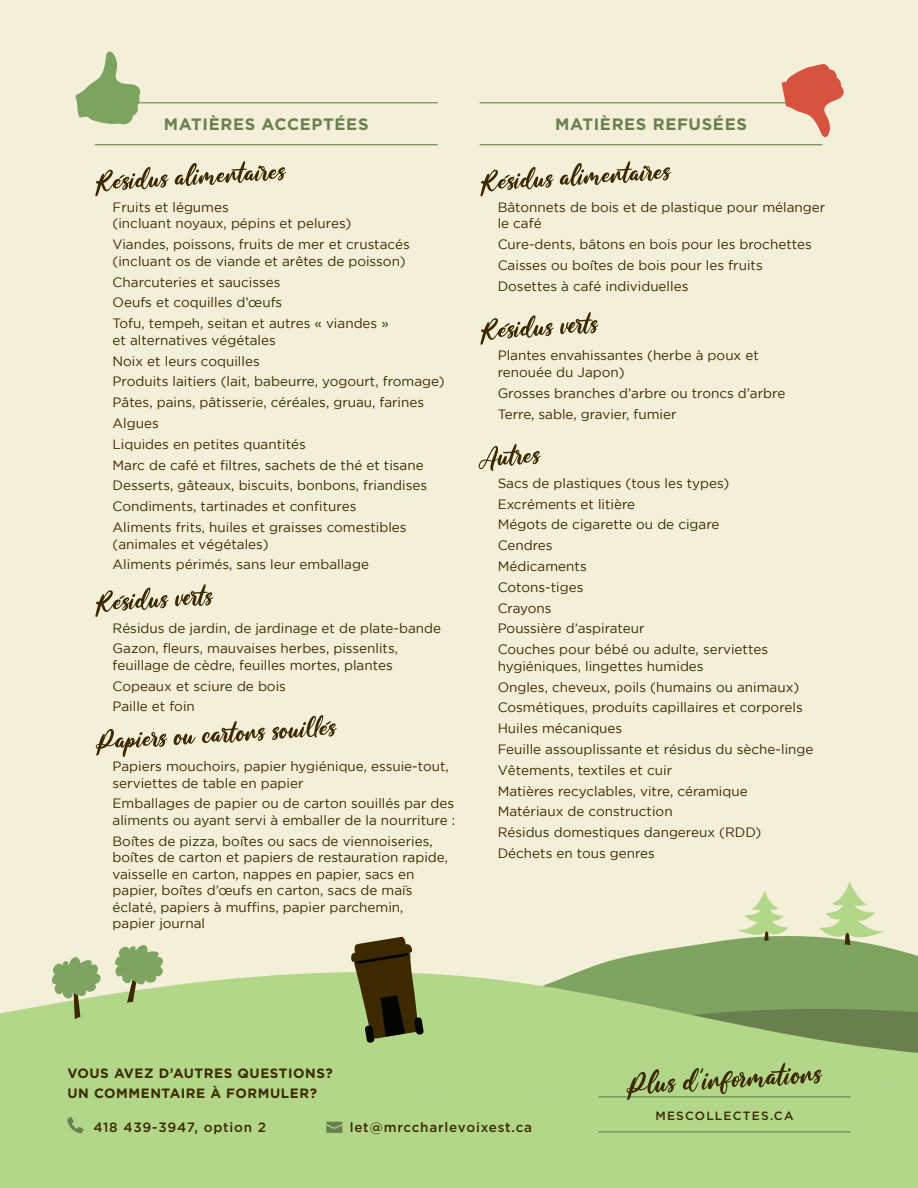
<style>
.page{position:relative;width:918px;height:1188px;background:#f3efd8}
.page>*{position:absolute;margin:0;border:0;box-sizing:border-box;transform-origin:0 0}
.t1{font:52.5px "Algetura";color:#3c2900}
.t2{font:49.5px "Algetura";color:#3c2900}
.t3{font:700 16.5px "Gotham";letter-spacing:.04em;color:#6a7f4e}
.t4{font:13.5px/20.9px "Gotham";color:#3c2900}
.t5{font:700 13.5px/19.5px "Gotham";letter-spacing:.04em;color:#3c2900}
.t6{font:500 13.5px "Gotham";letter-spacing:.06em;color:#3c2900}
.t7{font:500 12px "Gotham";letter-spacing:.1em;color:#3c2900}
</style>
<div class="page">
<svg style="left:621px;top:936px;width:297px;height:22px;fill:#7fa461"></svg>
<svg style="left:0;top:958px;width:918px;height:126px;background:#accc86"></svg>
<div style="left:0;top:1084px;width:918px;height:104px;background:#b3d789"></div>
<svg style="left:49px;top:957px;width:55px;height:62px"></svg>
<svg style="left:111px;top:945px;width:55px;height:58px"></svg>
<svg style="left:351px;top:936px;width:73px;height:107px;background:#636036"></svg>
<svg style="left:820px;top:881px;width:65px;height:64px"></svg>
<svg style="left:737px;top:891px;width:51px;height:50px"></svg>
<hr style="left:598px;top:1096px;width:252px;height:1px;background:#6a7f4e">
<hr style="left:598px;top:1131px;width:252px;height:1px;background:#6a7f4e">
<svg style="left:67px;top:1117px;width:17px;height:16px"></svg>
<svg style="left:326px;top:1122px;width:16px;height:11px"></svg>
<hr style="left:95px;top:144px;width:343px;height:1px;background:#6a7f4e">
<hr style="left:95px;top:102px;width:343px;height:1px;background:#6a7f4e">
<svg style="left:75px;top:51px;width:66px;height:73px"></svg>
<hr style="left:480px;top:144px;width:342px;height:1px;background:#6a7f4e">
<hr style="left:480px;top:102px;width:342px;height:1px;background:#6a7f4e">
<svg style="left:780px;top:64px;width:64px;height:73px"></svg>
<p class="t3" style="left:164px;top:113px;width:206px">MATIÈRES ACCEPTÉES</p>
<h2 class="t2" style="left:94px;top:165px;width:192px;rotate:-4deg">Résidus alimentaires</h2>
<p class="t4" style="left:113px;top:199px;width:240px;line-height:16.5px">Fruits et légumes<br>(incluant noyaux, pépins et pelures)</p>
<p class="t4" style="left:113px;top:236px;width:299px;line-height:16.5px">Viandes, poissons, fruits de mer et crustacés (incluant os de viande et arêtes de poisson)</p>
<p class="t4" style="left:113px;top:271px;width:278px">Charcuteries et saucisses<br>Oeufs et coquilles d’œufs<br>Tofu, tempeh, seitan et autres « viandes »</p>
<p class="t4" style="left:113px;top:329px;width:334px">et alternatives végétales<br>Noix et leurs coquilles<br>Produits laitiers (lait, babeurre, yogourt, fromage)<br>Pâtes, pains, pâtisserie, céréales, gruau, farines Algues<br>Liquides en petites quantités<br>Marc de café et filtres, sachets de thé et tisane Desserts, gâteaux, biscuits, bonbons, friandises Condiments, tartinades et confitures<br>Aliments frits, huiles et graisses comestibles</p>
<p class="t4" style="left:113px;top:533px;width:258px">(animales et végétales)<br>Aliments périmés, sans leur emballage</p>
<h2 class="t2" style="left:94px;top:585px;width:119px;rotate:-4deg">Résidus verts</h2>
<p class="t4" style="left:113px;top:617px;width:330px">Résidus de jardin, de jardinage et de plate-bande<br>Gazon, fleurs, mauvaises herbes, pissenlits,</p>
<p class="t4" style="left:113px;top:654px;width:282px">feuillage de cèdre, feuilles mortes, plantes<br>Copeaux et sciure de bois<br>Paille et foin</p>
<h2 class="t2" style="left:94px;top:724px;width:243px;rotate:-4deg">Papiers ou cartons souillés</h2>
<p class="t4" style="left:113px;top:758px;width:338px;line-height:16.5px">Papiers mouchoirs, papier hygiénique, essuie-tout, serviettes de table en papier</p>
<p class="t4" style="left:113px;top:795px;width:344px;line-height:16.5px">Emballages de papier ou de carton souillés par des aliments ou ayant servi à emballer de la nourriture :</p>
<p class="t4" style="left:113px;top:833px;width:337px;line-height:16.5px">Boîtes de pizza, boîtes ou sacs de viennoiseries, boîtes de carton et papiers de restauration rapide, vaisselle en carton, nappes en papier, sacs en papier, boîtes d’œufs en carton, sacs de maïs éclaté, papiers à muffins, papier parchemin, papier journal</p>
<p class="t3" style="left:555px;top:113px;width:193px">MATIÈRES REFUSÉES</p>
<h2 class="t2" style="left:479px;top:165px;width:192px;rotate:-4deg">Résidus alimentaires</h2>
<p class="t4" style="left:498px;top:199px;width:329px;line-height:16.5px">Bâtonnets de bois et de plastique pour mélanger le café</p>
<p class="t4" style="left:498px;top:234px;width:316px">Cure-dents, bâtons en bois pour les brochettes<br>Caisses ou boîtes de bois pour les fruits<br>Dosettes à café individuelles</p>
<h2 class="t2" style="left:479px;top:313px;width:119px;rotate:-4deg">Résidus verts</h2>
<p class="t4" style="left:498px;top:347px;width:263px;line-height:16.5px">Plantes envahissantes (herbe à poux et renouée du Japon)</p>
<p class="t4" style="left:498px;top:382px;width:289px">Grosses branches d’arbre ou troncs d’arbre<br>Terre, sable, gravier, fumier</p>
<h2 class="t2" style="left:479px;top:440px;width:61px;rotate:-4deg">Autres</h2>
<p class="t4" style="left:498px;top:472px;width:272px">Sacs de plastiques (tous les types)<br>Excréments et litière<br>Mégots de cigarette ou de cigare<br>Cendres<br>Médicaments<br>Cotons-tiges<br>Crayons<br>Poussière d’aspirateur<br>Couches pour bébé ou adulte, serviettes</p>
<p class="t4" style="left:498px;top:655px;width:317px">hygiéniques, lingettes humides<br>Ongles, cheveux, poils (humains ou animaux)<br>Cosmétiques, produits capillaires et corporels Huiles mécaniques<br>Feuille assouplissante et résidus du sèche-linge Vêtements, textiles et cuir<br>Matières recyclables, vitre, céramique Matériaux de construction<br>Résidus domestiques dangereux (RDD)<br>Déchets en tous genres</p>
<p class="t5" style="left:68px;top:1064px;width:267px">VOUS AVEZ D’AUTRES QUESTIONS?<br>UN COMMENTAIRE À FORMULER?</p>
<h1 class="t1" style="left:625px;top:1067px;width:197px;rotate:-4deg">Plus d’informations</h1>
<p class="t6" style="left:93px;top:1118px;width:174px">418 439-3947, option 2</p>
<p class="t6" style="left:350px;top:1118px;width:184px">let@mrccharlevoixest.ca</p>
<p class="t7" style="left:655px;top:1108px;width:140px">MESCOLLECTES.CA</p>
</div>
